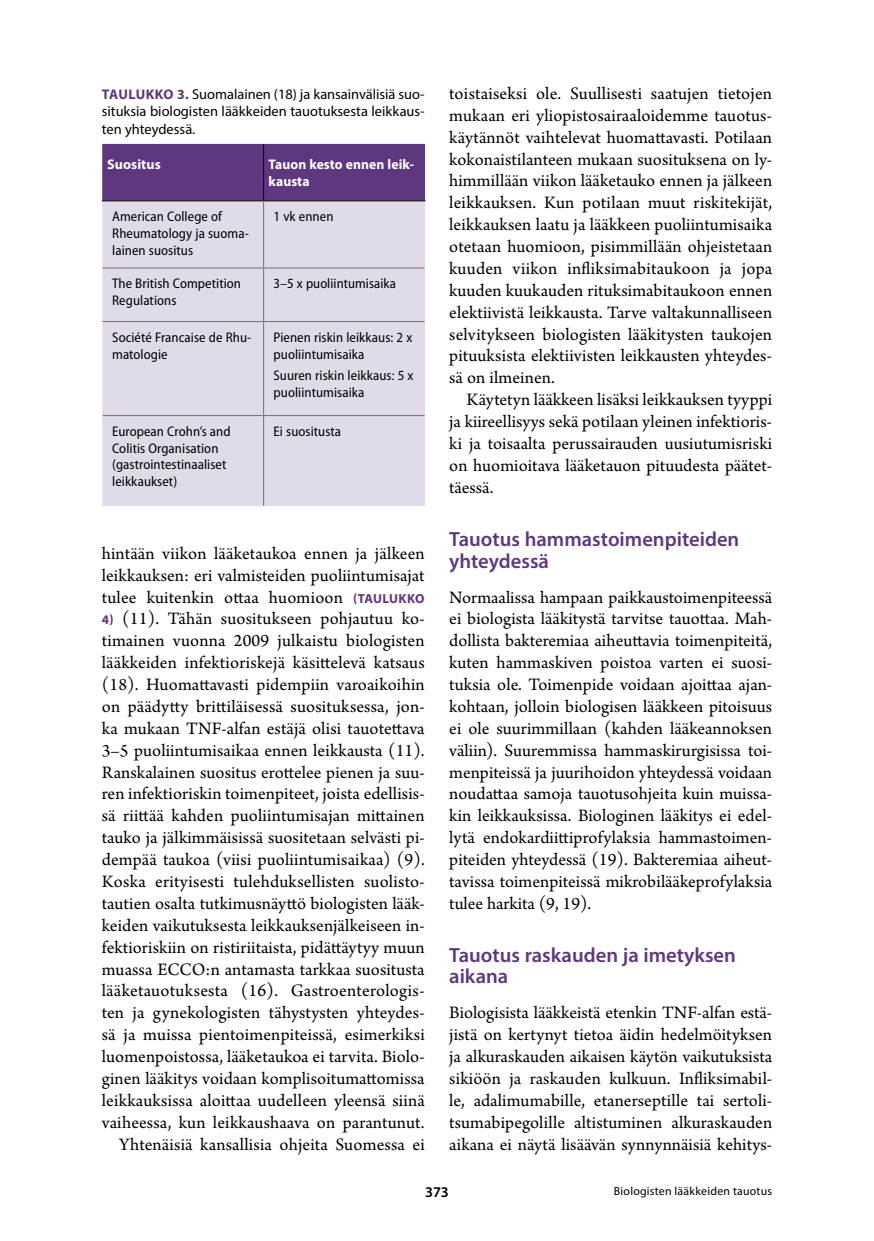
<style>
.page{position:relative;width:874px;height:1241px;background:#fff}
.page>*{position:absolute;margin:0;border:0;box-sizing:border-box;transform-origin:0 0}
.t1{font:600 20.65px/21.9px "Myriad Pro";color:#5e387e}
.t2{font:18.38px/21.9px "Arno Pro";letter-spacing:.005em;color:#000;text-align:justify}
.t3{font:600 14.88px "Myriad Pro";color:#000}
.t4{font:14.35px/17.5px "Myriad Pro";color:#000;text-align:justify}
.t5{font:semi-condensed 14px/16.6px "Myriad Pro";letter-spacing:.005em;color:#000}
.t6{font:700 14px/16.6px "Myriad Pro";letter-spacing:.005em;color:#fff}
.t7{font:11.9px "Myriad Pro";letter-spacing:.02em;color:#000}
.s1{font-weight:700;font-size:14px;color:#5e387e}
.s2{font-family:"Myriad Pro";font-weight:700;font-size:13.12px;color:#5e387e}
</style>
<div class="page">
<div style="left:102px;top:144px;width:323px;height:56px;background:#5e387e"></div>
<div style="left:102px;top:201px;width:323px;height:305px;background:#e1dbe9"></div>
<hr style="left:102px;top:200px;width:161px;height:1px;background:#000">
<hr style="left:263px;top:200px;width:162px;height:1px;background:#000">
<hr style="left:103px;top:267px;width:160px;height:1px;background:#716f6d">
<hr style="left:263px;top:267px;width:161px;height:1px;background:#716f6d">
<hr style="left:103px;top:321px;width:160px;height:1px;background:#716f6d">
<hr style="left:263px;top:321px;width:161px;height:1px;background:#716f6d">
<hr style="left:103px;top:415px;width:160px;height:1px;background:#716f6d">
<hr style="left:263px;top:415px;width:161px;height:1px;background:#716f6d">
<hr style="left:263px;top:144px;width:1px;height:56px;background:#000">
<hr style="left:263px;top:201px;width:1px;height:66px;background:#716f6d">
<hr style="left:263px;top:268px;width:1px;height:53px;background:#716f6d">
<hr style="left:263px;top:322px;width:1px;height:93px;background:#716f6d">
<hr style="left:263px;top:416px;width:1px;height:89px;background:#716f6d">
<p class="t4" style="left:102px;top:85px;width:324px"><span class="s1">TAULUKKO 3.</span> Suomalainen (18) ja kansainvälisiä suo&shy;situksia biologisten lääkkeiden tauotuksesta leikkaus&shy;ten yhteydessä.</p>
<p class="t6" style="left:107px;top:156px;width:55px">Suositus</p>
<p class="t6" style="left:268px;top:156px;width:147px">Tauon kesto ennen leik&shy;kausta</p>
<p class="t5" style="left:112px;top:208px;width:138px">American College of<br>Rheumatology ja suoma&shy;lainen suositus</p>
<p class="t5" style="left:273px;top:208px;width:61px">1 vk ennen</p>
<p class="t5" style="left:112px;top:275px;width:130px">The British Competition<br>Regulations</p>
<p class="t5" style="left:273px;top:275px;width:124px">3–5 x puoliintumisaika</p>
<p class="t5" style="left:112px;top:329px;width:141px">Société Francaise de Rhu&shy;matologie</p>
<p class="t5" style="left:273px;top:329px;width:140px">Pienen riskin leikkaus: 2 x puoliintumisaika</p>
<p class="t5" style="left:273px;top:367px;width:141px">Suuren riskin leikkaus: 5 x puoliintumisaika</p>
<p class="t5" style="left:112px;top:423px;width:120px">European Crohn’s and<br>Colitis Organisation (gastrointestinaaliset leikkaukset)</p>
<p class="t5" style="left:273px;top:422px;width:69px">Ei suositusta</p>
<p class="t2" style="left:102px;top:543px;width:324px">hintään viikon lääketaukoa ennen ja jälkeen leikkauksen: eri valmisteiden puoliintumisajat tulee kuitenkin ottaa huomioon <span class="s2">(TAULUKKO</span></p>
<p class="t2" style="left:102px;top:609px;width:324px;text-align:right"><span class="s2">4)</span> (11). Tähän suositukseen pohjautuu ko&shy;timainen vuonna 2009 julkaistu biologisten lääkkeiden infektioriskejä käsittelevä katsaus (18). Huomattavasti pidempiin varoaikoihin on päädytty brittiläisessä suosituksessa, jon&shy;ka mukaan TNF-alfan estäjä olisi tauotettava 3–5 puoliintumisaikaa ennen leikkausta (11).<br>Ranskalainen suositus erottelee pienen ja suu&shy;ren infektioriskin toimenpiteet, joista edellisis&shy;sä riittää kahden puoliintumisajan mittainen tauko ja jälkimmäisissä suositetaan selvästi pi&shy;dempää taukoa (viisi puoliintumisaikaa) (9).<br>Koska erityisesti tulehduksellisten suolisto&shy;tautien osalta tutkimusnäyttö biologisten lääk&shy;keiden vaikutuksesta leikkauksenjälkeiseen in&shy;fektioriskiin on ristiriitaista, pidättäytyy muun muassa ECCO:n antamasta tarkkaa suositusta lääketauotuksesta (16). Gastroenterologis&shy;ten ja gynekologisten tähystysten yhteydes&shy;sä ja muissa pientoimenpiteissä, esimerkiksi luomenpoistossa, lääketaukoa ei tarvita. Biolo&shy;ginen lääkitys voidaan komplisoitumattomissa leikkauksissa aloittaa uudelleen yleensä siinä vaiheessa, kun leikkaushaava on parantunut.<br>Yhtenäisiä kansallisia ohjeita Suomessa ei</p>
<p class="t2" style="left:449px;top:83px;width:324px">toistaiseksi ole. Suullisesti saatujen tietojen mukaan eri yliopistosairaaloidemme tauotus&shy;käytännöt vaihtelevat huomattavasti. Potilaan kokonaistilanteen mukaan suosituksena on ly&shy;himmillään viikon lääketauko ennen ja jälkeen leikkauksen. Kun potilaan muut riskitekijät, leikkauksen laatu ja lääkkeen puoliintumisaika otetaan huomioon, pisimmillään ohjeistetaan kuuden viikon infliksimabitaukoon ja jopa kuuden kuukauden rituksimabitaukoon ennen elektiivistä leikkausta. Tarve valtakunnalliseen selvitykseen biologisten lääkitysten taukojen pituuksista elektiivisten leikkausten yhteydes&shy;sä on ilmeinen.</p>
<p class="t2" style="left:449px;top:389px;width:324px;text-indent:17px">Käytetyn lääkkeen lisäksi leikkauksen tyyppi ja kiireellisyys sekä potilaan yleinen infektioris&shy;ki ja toisaalta perussairauden uusiutumisriski on huomioitava lääketauon pituudesta päätet&shy;täessä.</p>
<p class="t1" style="left:449px;top:527px;width:291px">Tauotus hammastoimenpiteiden yhteydessä</p>
<p class="t2" style="left:449px;top:587px;width:324px">Normaalissa hampaan paikkaustoimenpiteessä ei biologista lääkitystä tarvitse tauottaa. Mah&shy;dollista bakteremiaa aiheuttavia toimenpiteitä, kuten hammaskiven poistoa varten ei suosi&shy;tuksia ole. Toimenpide voidaan ajoittaa ajan&shy;kohtaan, jolloin biologisen lääkkeen pitoisuus ei ole suurimmillaan (kahden lääkeannoksen väliin). Suuremmissa hammaskirurgisissa toi&shy;menpiteissä ja juurihoidon yhteydessä voidaan noudattaa samoja tauotusohjeita kuin muissa&shy;kin leikkauksissa. Biologinen lääkitys ei edel&shy;lytä endokardiittiprofylaksia hammastoimen&shy;piteiden yhteydessä (19). Bakteremiaa aiheut&shy;tavissa toimenpiteissä mikrobilääkeprofylaksia tulee harkita (9, 19).</p>
<p class="t1" style="left:449px;top:942px;width:288px">Tauotus raskauden ja imetyksen aikana</p>
<p class="t2" style="left:449px;top:1002px;width:324px">Biologisista lääkkeistä etenkin TNF-alfan estä&shy;jistä on kertynyt tietoa äidin hedelmöityksen ja alkuraskauden aikaisen käytön vaikutuksista sikiöön ja raskauden kulkuun. Infliksimabil&shy;le, adalimumabille, etanerseptille tai sertoli&shy;tsumabipegolille altistuminen alkuraskauden aikana ei näytä lisäävän synnynnäisiä kehitys-</p>
<p class="t3" style="left:425px;top:1182px;width:25px">373</p>
<p class="t7" style="left:613px;top:1183px;width:160px">Biologisten lääkkeiden tauotus</p>
</div>
